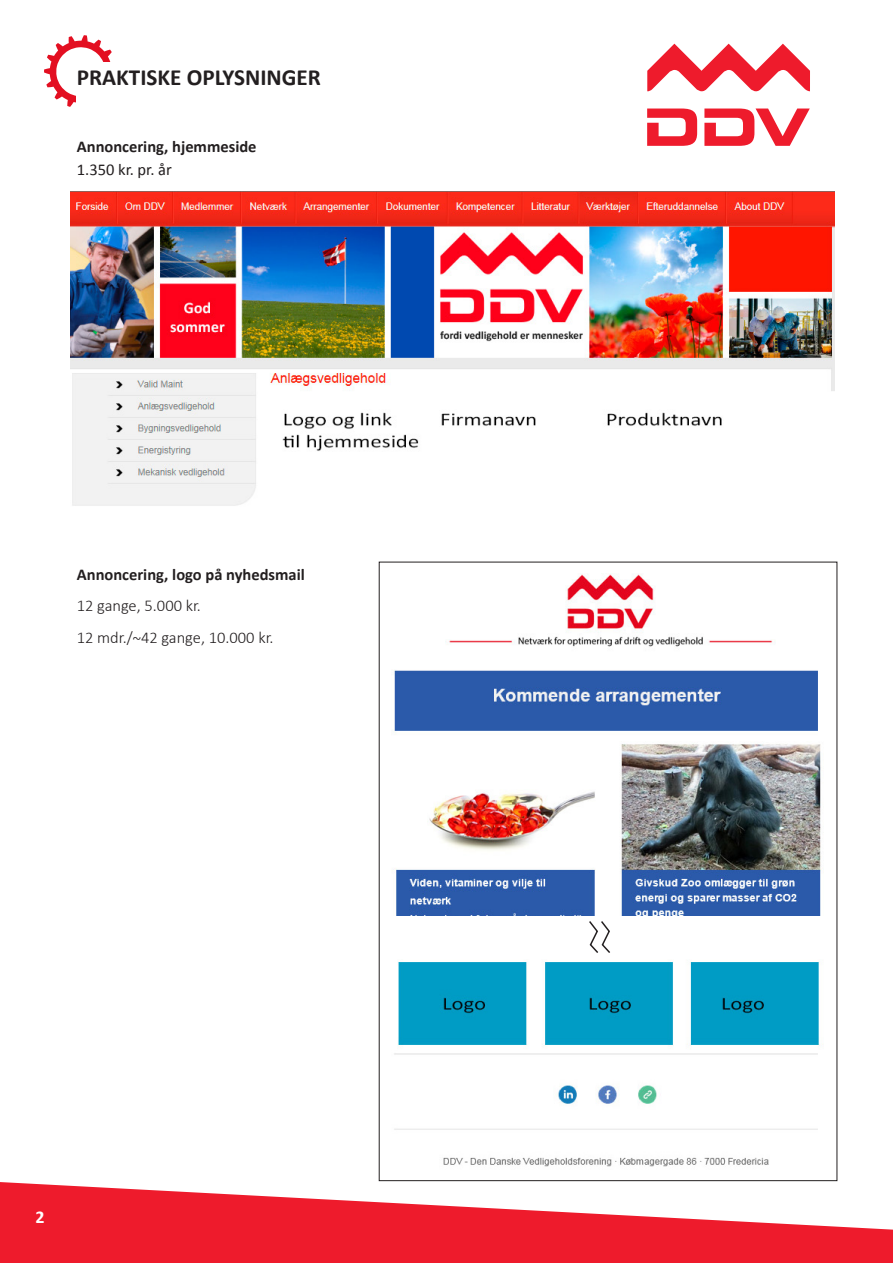
<style>
.page{position:relative;width:893px;height:1263px;background:#fff}
.page>*{position:absolute;margin:0;border:0;box-sizing:border-box;transform-origin:0 0}
.t1{font:700 23.1px "Calibri";color:#231f20}
.t2{font:700 18px "Calibri";color:#fff}
.t3{font:700 16.5px "Calibri";color:#231f20}
.t4{font:300 16.5px "Calibri";color:#231f20}
.t5{font:16.5px "Calibri";color:#231f20}
</style>
<div class="page">
<svg style="left:0;top:1182px;width:893px;height:81px;fill:#ee1b2c"></svg>
<svg style="left:647px;top:109px;width:50px;height:37px"></svg>
<svg style="left:704px;top:109px;width:106px;height:37px"></svg>
<svg style="left:647px;top:44px;width:163px;height:48px"></svg>
<svg style="left:44px;top:35px;width:68px;height:72px"></svg>
<div style="left:77px;top:62px;width:53px;height:48px;background:#fff"></div>
<img style="left:71px;top:191px;width:764px;height:315px">
<img style="left:387px;top:561px;width:446px;height:355px">
<img style="left:378px;top:943px;width:460px;height:238px">
<svg style="left:587px;top:921px;width:25px;height:34px"></svg>
<p class="t1" style="left:77px;top:62px;width:246px">PRAKTISKE OPLYSNINGER</p>
<p class="t3" style="left:77px;top:136px;width:181px">Annoncering, hjemmeside</p>
<p class="t5" style="left:77px;top:159px;width:97px">1.350 kr. pr. år</p>
<p class="t3" style="left:77px;top:564px;width:230px">Annoncering, logo på nyhedsmail</p>
<p class="t4" style="left:77px;top:596px;width:126px">12 gange, 5.000 kr.</p>
<p class="t4" style="left:77px;top:627px;width:198px">12 mdr./~42 gange, 10.000 kr.</p>
<p class="t2" style="left:35px;top:1206px;width:11px">2</p>
</div>
